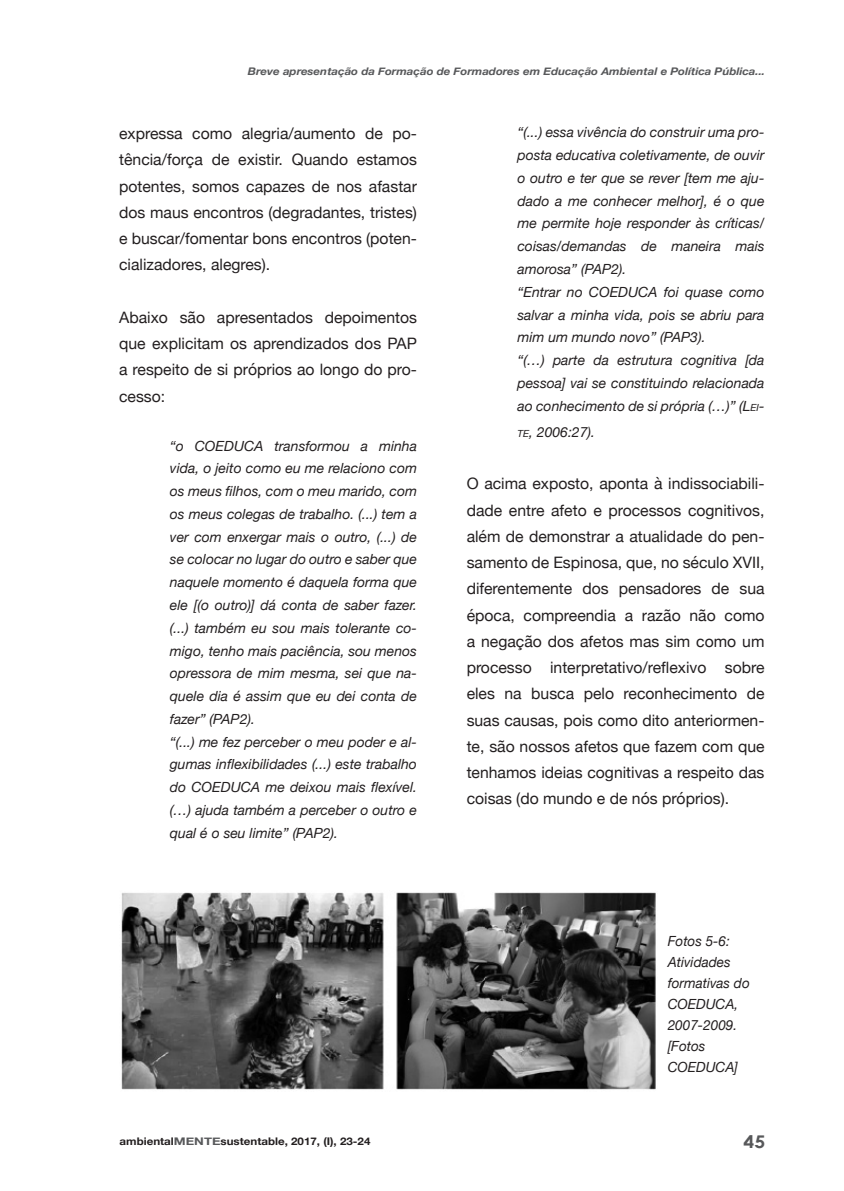
<style>
.page{position:relative;width:844px;height:1191px;background:#fff}
.page>*{position:absolute;margin:0;border:0;box-sizing:border-box;transform-origin:0 0}
.t1{font:700 17.5px "Century Gothic";color:#57585a;scale:1.1 1}
.t2{font:15.75px/26.2px "Helvetica Neue";color:#231f20;text-align:justify}
.t3{font:italic 14px/22.8px "Helvetica Neue";color:#231f20}
.t4{font:italic 700 10.5px "Helvetica Neue";color:#57585a;scale:1.1 1}
.t5{font:700 10.5px "Helvetica Neue";color:#231f20;scale:1.1 1}
.s1{font-size:9.8px}
.s2{color:#57585a}
</style>
<div class="page">
<img style="left:121px;top:892px;width:535px;height:198px">
<p class="t4" style="left:248px;top:65px;width:471px">Breve apresentação da Formação de Formadores em Educação Ambiental e Política Pública...</p>
<p class="t2" style="left:119px;top:120px;width:299px">expressa como alegria/aumento de po&shy;tência/força de existir. Quando estamos potentes, somos capazes de nos afastar dos maus encontros (degradantes, tristes) e buscar/fomentar bons encontros (poten&shy;cializadores, alegres).</p>
<p class="t2" style="left:119px;top:304px;width:299px">Abaixo são apresentados depoimentos que explicitam os aprendizados dos PAP a respeito de si próprios ao longo do pro&shy;cesso:</p>
<p class="t3" style="left:170px;top:434px;width:248px">“o COEDUCA transformou a minha vida, o jeito como eu me relaciono com os meus filhos, com o meu marido, com os meus colegas de trabalho. (...) tem a ver com enxergar mais o outro, (...) de se colocar no lugar do outro e saber que naquele momento é daquela forma que ele [(o outro)] dá conta de saber fazer. (...) também eu sou mais tolerante co&shy;migo, tenho mais paciência, sou menos opressora de mim mesma, sei que na&shy;quele dia é assim que eu dei conta de fazer” (PAP2).<br>“(...) me fez perceber o meu poder e al&shy;gumas inflexibilidades (...) este trabalho do COEDUCA me deixou mais flexível. (…) ajuda também a perceber o outro e qual é o seu limite” (PAP2).</p>
<p class="t3" style="left:517px;top:121px;width:248px">“(...) essa vivência do construir uma pro&shy;posta educativa coletivamente, de ouvir o outro e ter que se rever [tem me aju&shy;dado a me conhecer melhor], é o que me permite hoje responder às críticas/ coisas/demandas de maneira mais amorosa” (PAP2).<br>“Entrar no COEDUCA foi quase como salvar a minha vida, pois se abriu para mim um mundo novo” (PAP3).<br>“(…) parte da estrutura cognitiva [da pessoa] vai se constituindo relacionada ao conhecimento de si própria (…)” (L<span class="s1">EI</span>-</p>
<p class="t3" style="left:517px;top:420px;width:79px"><span class="s1">TE</span>, 2006:27).</p>
<p class="t2" style="left:466px;top:470px;width:299px">O acima exposto, aponta à indissociabili&shy;dade entre afeto e processos cognitivos, além de demonstrar a atualidade do pen&shy;samento de Espinosa, que, no século XVII, diferentemente dos pensadores de sua época, compreendia a razão não como a negação dos afetos mas sim como um processo interpretativo/reflexivo sobre eles na busca pelo reconhecimento de suas causas, pois como dito anteriormen&shy;te, são nossos afetos que fazem com que tenhamos ideias cognitivas a respeito das coisas (do mundo e de nós próprios).</p>
<p class="t3" style="left:667px;top:930px;width:83px;line-height:21px">Fotos 5-6:<br>Atividades formativas do<br>COEDUCA,<br>2007-2009. [Fotos<br>COEDUCA]</p>
<p class="t5" style="left:119px;top:1134px;width:229px">ambiental<span class="s2">MENTE</span>sustentable, 2017, (I), 23-24</p>
<p class="t1" style="left:743px;top:1130px;width:21px">45</p>
</div>
